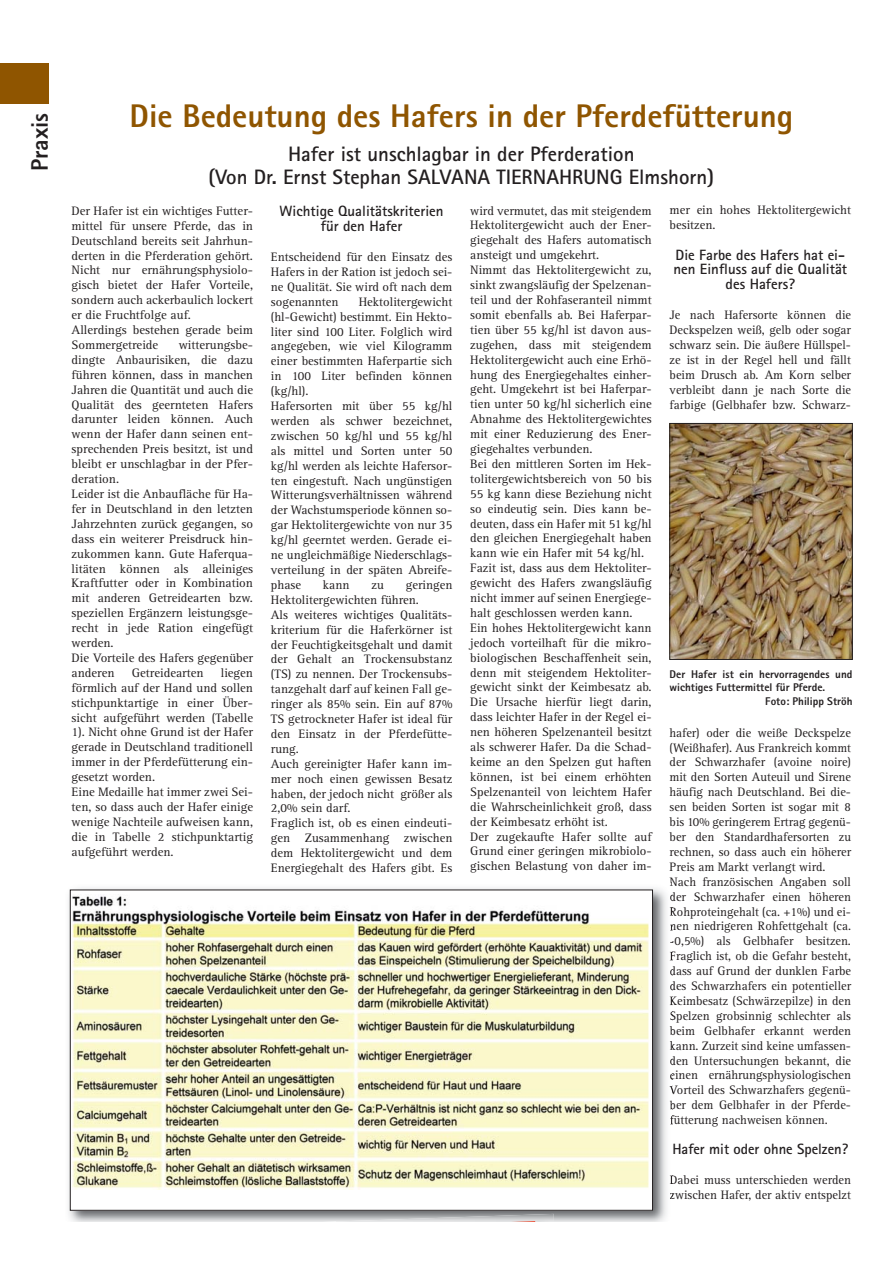
<style>
.page{position:relative;width:893px;height:1263px;background:#fff}
.page>*{position:absolute;margin:0;border:0;box-sizing:border-box;transform-origin:0 0}
.t1{font:800 32.85px "Rotis Sans Serif";color:#8f5500}
.t2{font:800 23.85px "Rotis Sans Serif";color:#231f20}
.t3{font:700 20.85px/22.4px "Rotis Sans Serif";color:#231f20;text-align:center}
.t4{font:700 14.85px/14.9px "Rotis Sans Serif";color:#231f20;text-align:center}
.t5{font:12.6px/14.9px "Rotis Serif";color:#231f20}
.t6{font:800 11.25px "Rotis Sans Serif";color:#231f20}
</style>
<div class="page">
<div style="left:0;top:63px;width:49px;height:40px;background:#8f5500"></div>
<img style="left:671px;top:425px;width:179px;height:233px">
<div style="left:669px;top:423px;width:183px;height:237px;border:1px solid #231f20"></div>
<img style="left:68px;top:888px;width:604px;height:333px">
<svg style="left:670px;top:893px;width:2px;height:8px"></svg>
<svg style="left:669px;top:907px;width:3px;height:10px"></svg>
<svg style="left:670px;top:924px;width:2px;height:8px"></svg>
<svg style="left:669px;top:952px;width:3px;height:9px"></svg>
<svg style="left:670px;top:968px;width:2px;height:7px"></svg>
<svg style="left:670px;top:983px;width:2px;height:7px"></svg>
<svg style="left:669px;top:996px;width:3px;height:39px"></svg>
<svg style="left:669px;top:1041px;width:3px;height:9px"></svg>
<svg style="left:670px;top:1057px;width:2px;height:8px"></svg>
<svg style="left:670px;top:1072px;width:2px;height:8px"></svg>
<svg style="left:669px;top:1086px;width:3px;height:6px"></svg>
<svg style="left:669px;top:1101px;width:3px;height:9px"></svg>
<svg style="left:670px;top:1116px;width:2px;height:9px"></svg>
<svg style="left:669px;top:1175px;width:3px;height:9px"></svg>
<svg style="left:670px;top:1192px;width:2px;height:7px"></svg>
<div style="left:70px;top:890px;width:582px;height:320px;background:#fff"></div>
<img style="left:73px;top:896px;width:575px;height:294px">
<img style="left:337px;top:1214px;width:217px;height:7px">
<svg style="left:176px;top:1221px;width:360px;height:1px"></svg>
<h2 class="t2" style="left:31px;top:171px;width:60px;rotate:-90deg">Praxis</h2>
<h1 class="t1" style="left:129px;top:105px;width:665px">Die Bedeutung des Hafers in der Pferdefütterung</h1>
<h3 class="t3" style="left:208px;top:145px;width:507px">Hafer ist unschlagbar in der Pferderation<br>(Von Dr. Ernst Stephan SALVANA TIERNAHRUNG Elmshorn)</h3>
<p class="t5" style="left:72px;top:204px;width:183px">Der Hafer ist ein wichtiges Futter&shy;mittel für unsere Pferde, das in<br>Deutschland bereits seit Jahrhun&shy;derten in die Pferderation gehört.<br>Nicht nur ernährungsphysiolo&shy;gisch bietet der Hafer Vorteile, sondern auch ackerbaulich lockert er die Fruchtfolge auf.<br>Allerdings bestehen gerade beim<br>Sommergetreide</p>
<p class="t5" style="left:470px;top:204px;width:183px">wird vermutet, das mit steigendem<br>Hektolitergewicht auch der Ener&shy;giegehalt des Hafers automatisch ansteigt und umgekehrt.<br>Nimmt das Hektolitergewicht zu, sinkt zwangsläufig der Spelzenan&shy;teil und der Rohfaseranteil nimmt somit ebenfalls ab. Bei Haferpar&shy;tien über 55 kg/hl ist davon aus&shy;zugehen, dass mit steigendem<br>Hektolitergewicht auch eine Erhö&shy;hung des Energiegehaltes einher&shy;geht. Umgekehrt ist bei Haferpar&shy;tien unter 50 kg/hl sicherlich eine<br>Abnahme des Hektolitergewichtes mit einer Reduzierung des Ener&shy;giegehaltes verbunden.<br>Bei den mittleren Sorten im Hek&shy;tolitergewichtsbereich von 50 bis<br>55 kg kann diese Beziehung nicht so eindeutig sein. Dies kann be&shy;deuten, dass ein Hafer mit 51 kg/hl den gleichen Energiegehalt haben kann wie ein Hafer mit 54 kg/hl.<br>Fazit ist, dass aus dem Hektoliter&shy;gewicht des Hafers zwangsläufig nicht immer auf seinen Energiege&shy;halt geschlossen werden kann.<br>Ein hohes Hektolitergewicht kann jedoch vorteilhaft für die mikro&shy;biologischen Beschaffenheit sein, denn mit steigendem Hektoliter&shy;gewicht sinkt der Keimbesatz ab.<br>Die Ursache hierfür liegt darin, dass leichter Hafer in der Regel ei&shy;nen höheren Spelzenanteil besitzt als schwerer Hafer. Da die Schad&shy;keime an den Spelzen gut haften können, ist bei einem erhöhten<br>Spelzenanteil von leichtem Hafer die Wahrscheinlichkeit groß, dass der Keimbesatz erhöht ist.<br>Der zugekaufte Hafer sollte auf<br>Grund einer geringen mikrobiolo&shy;gischen Belastung von daher im-</p>
<p class="t5" style="left:669px;top:204px;width:183px">mer ein hohes Hektolitergewicht besitzen.</p>
<p class="t4" style="left:279px;top:205px;width:165px">Wichtige Qualitätskriterien für den Hafer</p>
<p class="t5" style="left:271px;top:251px;width:183px;text-align:justify">Entscheidend für den Einsatz des Hafers in der Ration ist jedoch sei&shy;ne Qualität. Sie wird oft nach dem sogenannten</p>
<p class="t4" style="left:673px;top:249px;width:175px">Die Farbe des Hafers hat ei&shy;nen Einfluss auf die Qualität des Hafers?</p>
<p class="t5" style="left:669px;top:309px;width:183px;text-align:justify">Je nach Hafersorte können die Deckspelzen weiß, gelb oder sogar schwarz sein. Die äußere Hüllspel&shy;ze ist in der Regel hell und fällt beim Drusch ab. Am Korn selber verbleibt dann je nach Sorte die farbige (Gelbhafer bzw. Schwarz-</p>
<p class="t5" style="left:271px;top:295px;width:183px;text-indent:88px">Hektolitergewicht (hl-Gewicht) bestimmt. Ein Hekto&shy;liter sind 100 Liter. Folglich wird angegeben, wie viel Kilogramm einer bestimmten Haferpartie sich in 100 Liter befinden können (kg/hl).<br>Hafersorten mit über 55 kg/hl werden als schwer bezeichnet, zwischen 50 kg/hl und 55 kg/hl als mittel und Sorten unter 50 kg/hl werden als leichte Hafersor&shy;ten eingestuft. Nach ungünstigen<br>Witterungsverhältnissen während der Wachstumsperiode können so&shy;gar Hektolitergewichte von nur 35 kg/hl geerntet werden. Gerade ei&shy;ne ungleichmäßige Niederschlags&shy;verteilung in der späten Abreife&shy;phase</p>
<p class="t5" style="left:72px;top:338px;width:183px;text-indent:107px">witterungsbe&shy;dingte Anbaurisiken, die dazu führen können, dass in manchen<br>Jahren die Quantität und auch die<br>Qualität des geernteten Hafers darunter leiden können. Auch wenn der Hafer dann seinen ent&shy;sprechenden Preis besitzt, ist und bleibt er unschlagbar in der Pfer&shy;deration.<br>Leider ist die Anbaufläche für Ha&shy;fer in Deutschland in den letzten<br>Jahrzehnten zurück gegangen, so dass ein weiterer Preisdruck hin&shy;zukommen kann. Gute Haferqua&shy;litäten können als alleiniges<br>Kraftfutter oder in Kombination mit anderen Getreidearten bzw. speziellen Ergänzern leistungsge&shy;recht in jede Ration eingefügt werden.<br>Die Vorteile des Hafers gegenüber anderen</p>
<p class="t5" style="left:323px;top:578px;width:28px">kann</p>
<p class="t5" style="left:371px;top:578px;width:14px">zu</p>
<p class="t5" style="left:271px;top:578px;width:183px;text-indent:135px">geringen<br>Hektolitergewichten führen.<br>Als weiteres wichtiges Qualitäts&shy;kriterium für die Haferkörner ist der Feuchtigkeitsgehalt und damit der Gehalt an Trockensubstanz (TS) zu nennen. Der Trockensubs&shy;tanzgehalt darf auf keinen Fall ge&shy;ringer als 85% sein. Ein auf 87%<br>TS getrockneter Hafer ist ideal für den Einsatz in der Pferdefütte&shy;rung.<br>Auch gereinigter Hafer kann im&shy;mer noch einen gewissen Besatz haben, der jedoch nicht größer als<br>2,0% sein darf.<br>Fraglich ist, ob es einen eindeuti&shy;gen Zusammenhang zwischen dem Hektolitergewicht und dem<br>Energiegehalt des Hafers gibt. Es</p>
<p class="t5" style="left:72px;top:666px;width:183px;text-indent:149px">liegen förmlich auf der Hand und sollen stichpunktartige in einer Über&shy;sicht aufgeführt werden (Tabelle<br>1). Nicht ohne Grund ist der Hafer gerade in Deutschland traditionell immer in der Pferdefütterung ein&shy;gesetzt worden.<br>Eine Medaille hat immer zwei Sei&shy;ten, so dass auch der Hafer einige wenige Nachteile aufweisen kann, die in Tabelle 2 stichpunktartig aufgeführt werden.</p>
<p class="t5" style="left:132px;top:666px;width:73px">Getreidearten</p>
<p class="t6" style="left:669px;top:670px;width:184px">Der Hafer ist ein hervorragendes und</p>
<p class="t6" style="left:669px;top:684px;width:157px">wichtiges Futtermittel für Pferde.</p>
<p class="t6" style="left:765px;top:697px;width:89px">Foto: Philipp Ströh</p>
<p class="t5" style="left:669px;top:726px;width:183px">hafer) oder die weiße Deckspelze (Weißhafer). Aus Frankreich kommt der Schwarzhafer (avoine noire) mit den Sorten Auteuil und Sirene häufig nach Deutschland. Bei die&shy;sen beiden Sorten ist sogar mit 8 bis 10% geringerem Ertrag gegenü&shy;ber den Standardhafersorten zu rechnen, so dass auch ein höherer Preis am Markt verlangt wird.<br>Nach französischen Angaben soll der Schwarzhafer einen höheren Rohproteingehalt (ca. +1%) und ei&shy;nen niedrigeren Rohfettgehalt (ca. -0,5%) als Gelbhafer besitzen.<br>Fraglich ist, ob die Gefahr besteht, dass auf Grund der dunklen Farbe des Schwarzhafers ein potentieller Keimbesatz (Schwärzepilze) in den Spelzen grobsinnig schlechter als beim Gelbhafer erkannt werden kann. Zurzeit sind keine umfassen&shy;den Untersuchungen bekannt, die einen ernährungsphysiologischen Vorteil des Schwarzhafers gegenü&shy;ber dem Gelbhafer in der Pferde&shy;fütterung nachweisen können.</p>
<p class="t4" style="left:672px;top:1143px;width:177px">Hafer mit oder ohne Spelzen?</p>
<p class="t5" style="left:669px;top:1174px;width:183px">Dabei muss unterschieden werden zwischen Hafer, der aktiv entspelzt</p>
</div>
